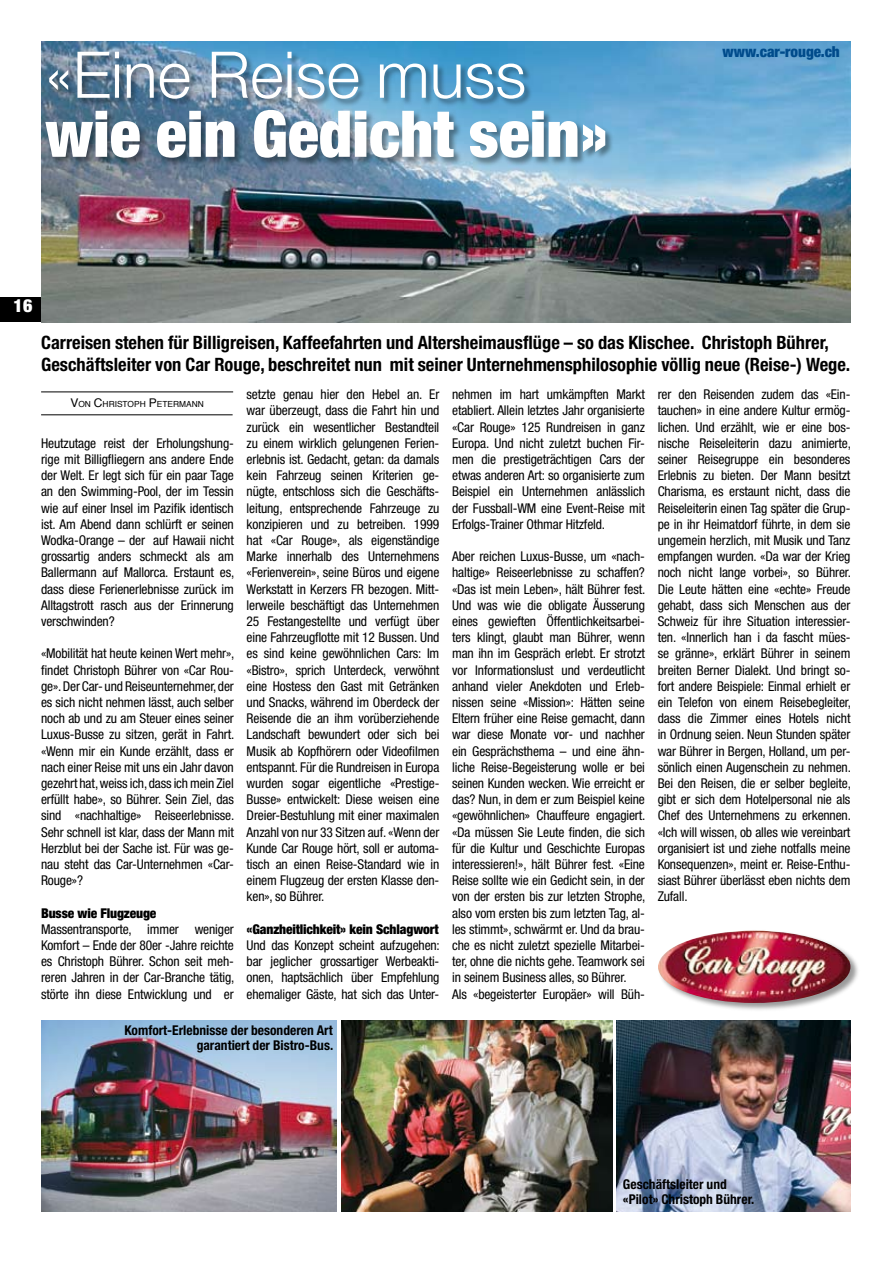
<style>
.page{position:relative;width:893px;height:1263px;background:#fff}
.page>*{position:absolute;margin:0;border:0;box-sizing:border-box;transform-origin:0 0}
.t1{font:900 condensed 64.5px "Helvetica Neue";color:#fff}
.t2{font:300 64.5px "Helvetica Neue";color:#fff}
.t3{font:700 condensed 18.45px/22px "Helvetica Neue";color:#000}
.t4{font:900 condensed 18px "Helvetica Neue";color:#fff}
.t5{font:900 condensed 15.15px "Helvetica Neue";color:#004b8b}
.t6{font:condensed 13.5px/16.2px "Helvetica Neue";letter-spacing:-.01em;color:#000;text-align:justify}
.t7{font:700 condensed 13.5px/15px "Helvetica Neue";color:#000;text-align:right}
.t8{font:900 condensed 13.5px "Helvetica Neue";letter-spacing:-.01em;color:#000}
.t9{font:8.4px "Helvetica";color:#000}
.s1{font-size:12px}
</style>
<div class="page">
<div style="left:0;top:298px;width:41px;height:24px;background:#000"></div>
<img style="left:41px;top:42px;width:809px;height:280px">
<div style="left:45px;top:51px;width:570px;height:116px;background:#000;opacity:.4"></div>
<img style="left:41px;top:1020px;width:296px;height:191px">
<img style="left:341px;top:1020px;width:271px;height:191px">
<img style="left:617px;top:1020px;width:233px;height:191px">
<div style="left:657px;top:930px;width:203px;height:83px;background:#000;opacity:.4"></div>
<img style="left:658px;top:931px;width:192px;height:72px;border-radius:50%">
<hr style="left:41px;top:392px;width:192px;height:1px;background:#000">
<hr style="left:41px;top:415px;width:192px;height:1px;background:#000">
<h1 class="t2" style="left:45px;top:35px;width:482px">«Eine Reise muss</h1>
<h1 class="t1" style="left:45px;top:94px;width:565px">wie ein Gedicht sein»</h1>
<p class="t5" style="left:723px;top:42px;width:119px">www.car-rouge.ch</p>
<h3 class="t4" style="left:14px;top:295px;width:20px">16</h3>
<h2 class="t3" style="left:41px;top:331px;width:811px">Carreisen stehen für Billigreisen, Kaffeefahrten und Altersheimausflüge – so das Klischee. Christoph Bührer,<br>Geschäfts-leiter von Car Rouge, beschreitet nun mit seiner Unterneh-mensphilosophie völlig neue (Reise-) Wege.</h2>
<p class="t9" style="left:70px;top:397px;width:135px"><span class="s1">V</span>ON <span class="s1">C</span>HRISTOPH <span class="s1">P</span>ETERMANN</p>
<p class="t6" style="left:452px;top:386px;width:194px">nehmen im hart umkämpften Markt etabliert. Allein letztes Jahr organisierte «Car Rouge» 125 Rundreisen in ganz Europa. Und nicht zuletzt buchen Fir&shy;men die prestigeträchtigen Cars der etwas anderen Art: so organisierte zum Beispiel ein Unternehmen anlässlich der Fussball-WM eine Event-Reise mit Erfolgs-Trainer Othmar Hitzfeld.</p>
<p class="t6" style="left:452px;top:548px;width:195px;text-align:left">Aber reichen Luxus-Busse, um «nach&shy;haltige» Reiseerlebnisse zu schaffen? «Das ist mein Leben», hält Bührer fest.<br>Und was wie die obligate Äusserung eines gewieften Öffentlichkeitsarbei&shy;ters klingt, glaubt man Bührer, wenn man ihn im Gespräch erlebt. Er strotzt vor Informationslust und verdeutlicht anhand vieler Anekdoten und Erleb&shy;nissen seine «Mission»: Hätten seine Eltern früher eine Reise gemacht, dann war diese Monate vor- und nachher ein Gesprächsthema – und eine ähn&shy;liche Reise-Begeisterung wolle er bei seinen Kunden wecken. Wie erreicht er das? Nun, in dem er zum Beispiel keine «gewöhnlichen» Chauffeure engagiert. «Da müssen Sie Leute finden, die sich für die Kultur und Geschichte Europas interessieren!», hält Bührer fest. «Eine Reise sollte wie ein Gedicht sein, in der von der ersten bis zur letzten Strophe, also vom ersten bis zum letzten Tag, al&shy;les stimmt», schwärmt er. Und da brau&shy;che es nicht zuletzt spezielle Mitarbei&shy;ter, ohne die nichts gehe. Teamwork sei in seinem Business alles, so Bührer.<br>Als «begeisterter Europäer» will Büh-</p>
<p class="t6" style="left:247px;top:386px;width:194px;text-align:left">setzte genau hier den Hebel an. Er war überzeugt, dass die Fahrt hin und zurück ein wesentlicher Bestandteil zu einem wirklich gelungenen Ferien&shy;erlebnis ist. Gedacht, getan: da damals kein Fahrzeug seinen Kriterien ge&shy;nügte, entschloss sich die Geschäfts&shy;leitung, entsprechende Fahrzeuge zu konzipieren und zu betreiben. 1999 hat «Car Rouge», als eigenständige Marke innerhalb des Unternehmens «Ferienverein», seine Büros und eigene Werkstatt in Kerzers FR bezogen. Mitt&shy;lerweile beschäftigt das Unternehmen 25 Festangestellte und verfügt über eine Fahrzeugflotte mit 12 Bussen. Und es sind keine gewöhnlichen Cars: Im «Bistro», sprich Unterdeck, verwöhnt eine Hostess den Gast mit Getränken und Snacks, während im Oberdeck der Reisende die an ihm vorüberziehende Landschaft bewundert oder sich bei Musik ab Kopfhörern oder Videofilmen entspannt. Für die Rundreisen in Europa wurden sogar eigentliche «Prestige-Busse» entwickelt: Diese weisen eine Dreier-Bestuhlung mit einer maximalen Anzahl von nur 33 Sitzen auf. «Wenn der Kunde Car Rouge hört, soll er automa&shy;tisch an einen Reise-Standard wie in einem Flugzeug der ersten Klasse den&shy;ken», so Bührer.</p>
<p class="t8" style="left:247px;top:921px;width:194px">«Ganzheitlichkeit» kein Schlagwort</p>
<p class="t6" style="left:247px;top:937px;width:195px">Und das Konzept scheint aufzugehen: bar jeglicher grossartiger Werbeakti&shy;onen, haptsächlich über Empfehlung ehemaliger Gäste, hat sich das Unter-</p>
<p class="t6" style="left:658px;top:386px;width:195px;text-align:left">rer den Reisenden zudem das «Ein&shy;tauchen» in eine andere Kultur ermög&shy;lichen. Und erzählt, wie er eine bos&shy;nische Reiseleiterin dazu animierte, seiner Reisegruppe ein besonderes Erlebnis zu bieten. Der Mann besitzt Charisma, es erstaunt nicht, dass die Reiseleiterin einen Tag später die Grup&shy;pe in ihr Heimatdorf führte, in dem sie ungemein herzlich, mit Musik und Tanz empfangen wurden. «Da war der Krieg noch nicht lange vorbei», so Bührer.<br>Die Leute hätten eine «echte» Freude gehabt, dass sich Menschen aus der Schweiz für ihre Situation interessier&shy;ten. «Innerlich han i da fascht mües&shy;se gränne», erklärt Bührer in seinem breiten Berner Dialekt. Und bringt so&shy;fort andere Beispiele: Einmal erhielt er ein Telefon von einem Reisebeglei-ter, dass die Zimmer eines Hotels nicht in Ordnung seien. Neun Stunden später war Bührer in Bergen, Holland, um per&shy;sönlich einen Augenschein zu nehmen.<br>Bei den Reisen, die er selber begleite, gibt er sich dem Hotelpersonal nie als Chef des Unternehmens zu erkennen. «Ich will wissen, ob alles wie vereinbart organisiert ist und ziehe notfalls meine Konsequenzen», meint er. Reise-Enthu&shy;siast Bührer überlässt eben nichts dem Zufall.</p>
<p class="t6" style="left:41px;top:435px;width:195px">Heutzutage reist der Erholungshung&shy;rige mit Billigfliegern ans andere Ende der Welt. Er legt sich für ein paar Tage an den Swimming-Pool, der im Tessin wie auf einer Insel im Pazifik identisch ist. Am Abend dann schlürft er seinen Wodka-Orange – der auf Hawaii nicht grossartig anders schmeckt als am Ballermann auf Mallorca. Erstaunt es, dass diese Ferienerlebnisse zurück im Alltagstrott rasch aus der Erinnerung verschwinden?</p>
<p class="t6" style="left:41px;top:645px;width:195px">«Mobilität hat heute keinen Wert mehr», findet Christoph Bührer von «Car Rou&shy;ge». Der Car- und Reiseunternehmer, der es sich nicht nehmen lässt, auch selber noch ab und zu am Steuer eines seiner Luxus-Busse zu sitzen, gerät in Fahrt. «Wenn mir ein Kunde erzählt, dass er nach einer Reise mit uns ein Jahr davon gezehrt hat, weiss ich, dass ich mein Ziel erfüllt habe», so Bührer. Sein Ziel, das sind «nach-haltige» Reiseerlebnisse.<br>Sehr schnell ist klar, dass der Mann mit Herzblut bei der Sache ist. Für was ge&shy;nau steht das Car-Unternehmen «Car-Rouge»?</p>
<p class="t8" style="left:41px;top:904px;width:117px">Busse wie Flugzeuge</p>
<p class="t6" style="left:41px;top:921px;width:195px">Massentransporte, immer weniger Komfort – Ende der 80er -Jahre reichte es Christoph Bührer. Schon seit meh&shy;reren Jahren in der Car-Branche tätig, störte ihn diese Entwicklung und er</p>
<p class="t7" style="left:124px;top:1023px;width:210px">Komfort-Erlebnisse der besonderen Art garantiert der Bistro-Bus.</p>
<p class="t7" style="left:623px;top:1177px;width:133px;text-align:left">Geschäftsleiter und «Pilot» Christoph Bührer.</p>
</div>
